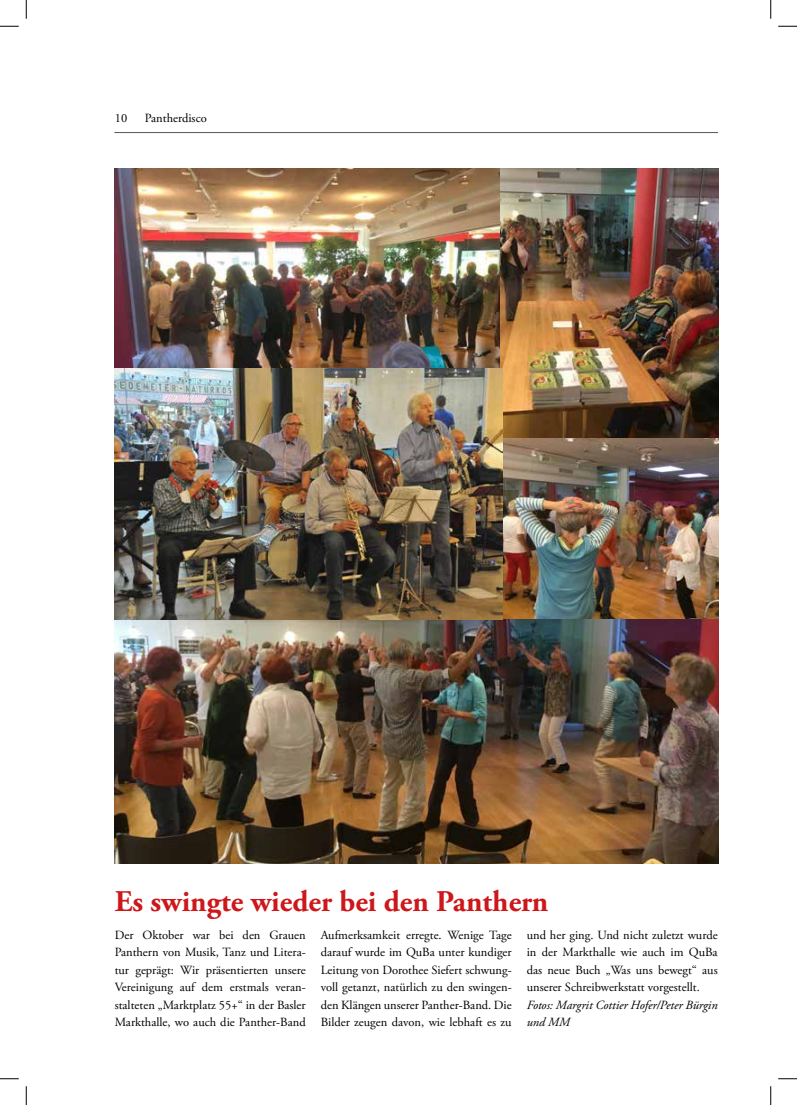
<style>
.page{position:relative;width:797px;height:1105px;background:#fff}
.page>*{position:absolute;margin:0;border:0;box-sizing:border-box;transform-origin:0 0}
.t1{font:700 30px "Adobe Garamond Pro";color:#cd171a}
.t2{font:12.5px/17.5px "Adobe Garamond Pro";color:#000;text-align:justify}
.t3{font:italic 12.5px/17.5px "Adobe Garamond Pro";color:#000}
</style>
<div class="page">
<hr style="left:115px;top:132px;width:602px;height:1px;background:#575756">
<img style="left:503px;top:438px;width:215px;height:181px">
<img style="left:115px;top:168px;width:386px;height:201px">
<img style="left:501px;top:168px;width:217px;height:270px">
<img style="left:115px;top:619px;width:603px;height:245px">
<img style="left:115px;top:369px;width:388px;height:250px">
<svg style="left:0;top:25px;width:19px;height:2px"></svg>
<svg style="left:778px;top:25px;width:19px;height:2px"></svg>
<svg style="left:0;top:1078px;width:19px;height:1px"></svg>
<svg style="left:778px;top:1078px;width:19px;height:1px"></svg>
<svg style="left:25px;top:0;width:2px;height:19px"></svg>
<svg style="left:25px;top:1086px;width:2px;height:19px"></svg>
<svg style="left:770px;top:0;width:1px;height:19px"></svg>
<svg style="left:770px;top:1086px;width:1px;height:19px"></svg>
<p class="t2" style="left:115px;top:110px;width:14px">10</p>
<p class="t2" style="left:145px;top:110px;width:63px">Pantherdisco</p>
<h1 class="t1" style="left:115px;top:884px;width:435px">Es swingte wieder bei den Panthern</h1>
<p class="t2" style="left:115px;top:926px;width:192px">Der Oktober war bei den Grauen Panthern von Musik, Tanz und Litera&shy;tur geprägt: Wir präsentierten unsere Vereinigung auf dem erstmals veran&shy;stalteten „Marktplatz 55+“ in der Basler Markthalle, wo auch die Panther-Band</p>
<p class="t2" style="left:321px;top:926px;width:192px">Aufmerksamkeit erregte. Wenige Tage darauf wurde im QuBa unter kundiger Leitung von Dorothee Siefert schwung&shy;voll getanzt, natürlich zu den swingen&shy;den Klängen unserer Panther-Band. Die Bilder zeugen davon, wie lebhaft es zu</p>
<p class="t2" style="left:526px;top:926px;width:192px">und her ging. Und nicht zuletzt wurde in der Markthalle wie auch im QuBa das neue Buch „Was uns bewegt“ aus unserer Schreibwerkstatt vorgestellt.</p>
<p class="t3" style="left:526px;top:996px;width:192px">Fotos: Margrit Cottier Hofer/Peter Bürgin und MM</p>
</div>
